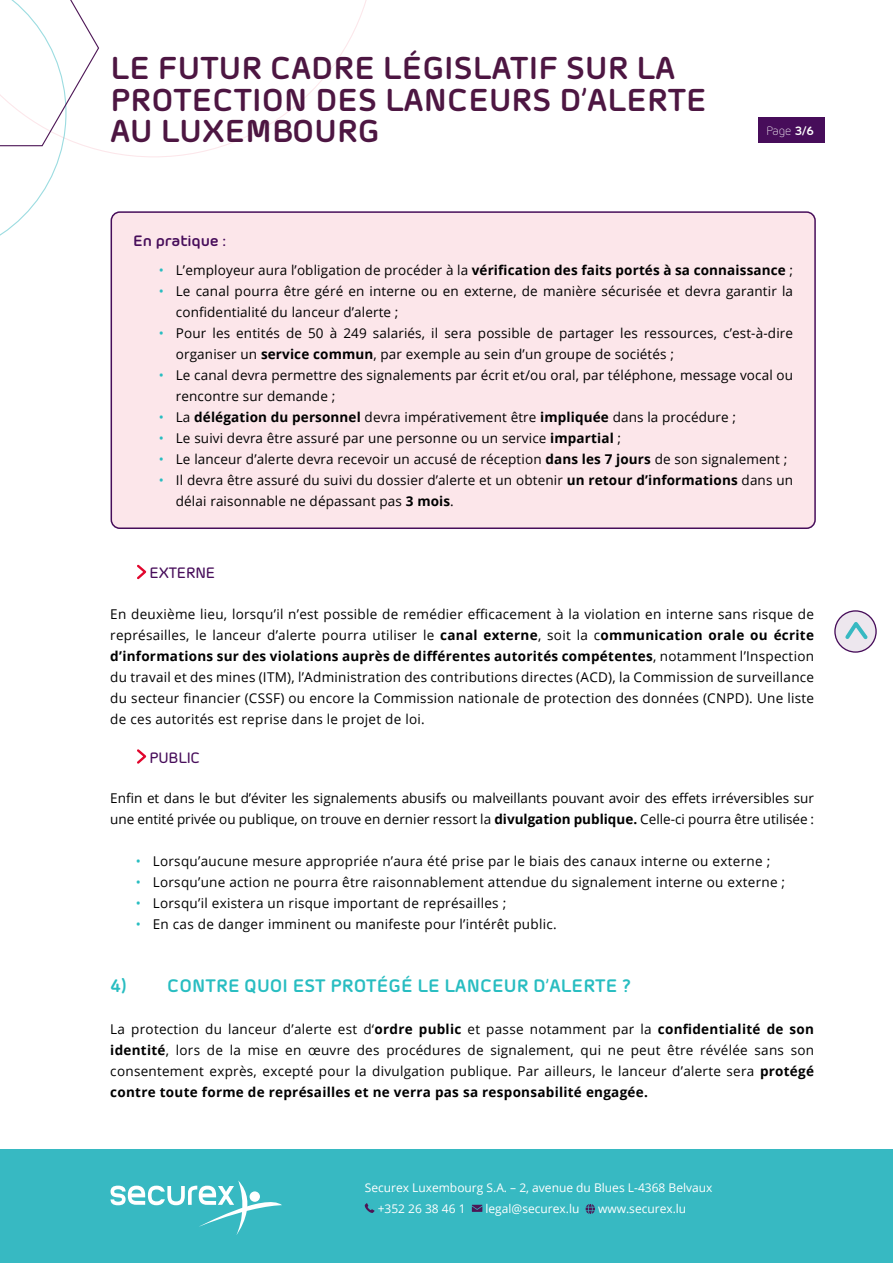
<style>
.page{position:relative;width:893px;height:1263px;background:#fff}
.page>*{position:absolute;margin:0;border:0;box-sizing:border-box;transform-origin:0 0}
.t1{font:700 31.5px/31.5px "Morebi Rounded";letter-spacing:.005em;color:#4d1642}
.t2{font:700 18px "Morebi Rounded";letter-spacing:.005em;color:#28bdc1}
.t3{font:500 15px "Morebi Rounded";letter-spacing:-.01em;color:#470d5a}
.t4{font:700 15px "Morebi Rounded";letter-spacing:-.01em;color:#470d5a}
.t5{font:13.5px/21px "Open Sans";letter-spacing:.01em;color:#000}
.t6{font:12px/21px "Open Sans";color:#fff}
.t7{font:300 12px "Morebi Rounded";color:#fff}
.s1{font-weight:700}
.s2{color:#28bdc1}
</style>
<div class="page">
<div style="left:758px;top:117px;width:66px;height:25px;background:#470d5a"></div>
<div style="left:0;top:1149px;width:893px;height:114px;background:#37b9c2"></div>
<svg style="left:365px;top:1203px;width:10px;height:10px"></svg>
<svg style="left:472px;top:1205px;width:10px;height:7px"></svg>
<svg style="left:586px;top:1204px;width:9px;height:10px"></svg>
<svg style="left:111px;top:1180px;width:171px;height:55px"></svg>
<svg style="left:100px;top:0;width:267px;height:157px"></svg>
<svg style="left:0;top:0;width:100px;height:236px"></svg>
<svg style="left:137px;top:564px;width:10px;height:16px"></svg>
<svg style="left:137px;top:749px;width:10px;height:15px"></svg>
<svg style="left:835px;top:611px;width:41px;height:41px"></svg>
<div style="left:834px;top:610px;width:43px;height:43px;border:1px solid #470d5a;border-radius:50%"></div>
<svg style="left:842px;top:617px;width:29px;height:26px"></svg>
<div style="left:111px;top:212px;width:704px;height:316px;background:#fce6ea;border-radius:9px"></div>
<div style="left:111px;top:211px;width:705px;height:318px;border:2px solid #470d5a;border-radius:9px"></div>
<h1 class="t1" style="left:110px;top:50px;width:598px">LE FUTUR CADRE LÉGISLATIF SUR LA<br>PROTECTION DES LANCEURS D’ALERTE<br>AU LUXEMBOURG</h1>
<p class="t7" style="left:766px;top:122px;width:49px">Page <span class="s1">3/6</span></p>
<p class="t4" style="left:133px;top:229px;width:94px">En pratique :</p>
<p class="t5" style="left:159px;top:259px;width:636px"><span class="s2">•</span> L’employeur aura l’obligation de procéder à la <span class="s1">vérification des faits portés à sa connaissance</span> ;</p>
<p class="t5" style="left:176px;top:280px;width:619px;text-indent:-17px"><span class="s2">•</span> Le canal pourra être géré en interne ou en externe, de manière sécurisée et devra garantir la confidentialité du lanceur d’alerte ;</p>
<p class="t5" style="left:176px;top:322px;width:619px;text-indent:-17px"><span class="s2">•</span> Pour les entités de 50 à 249 salariés, il sera possible de partager les ressources, c’est-à-dire organiser un <span class="s1">service commun</span>, par exemple au sein d’un groupe de sociétés ;</p>
<p class="t5" style="left:176px;top:364px;width:619px;text-indent:-17px"><span class="s2">•</span> Le canal devra permettre des signalements par écrit et/ou oral, par téléphone, message vocal ou rencontre sur demande ;</p>
<p class="t5" style="left:159px;top:406px;width:579px"><span class="s2">•</span> La <span class="s1">délégation du personnel</span> devra impérativement être <span class="s1">impliquée</span> dans la procédure ;</p>
<p class="t5" style="left:159px;top:427px;width:464px"><span class="s2">•</span> Le suivi devra être assuré par une personne ou un service <span class="s1">impartial</span> ;</p>
<p class="t5" style="left:159px;top:448px;width:630px"><span class="s2">•</span> Le lanceur d’alerte devra recevoir un accusé de réception <span class="s1">dans les 7 jours</span> de son signalement ;</p>
<p class="t5" style="left:176px;top:469px;width:619px;text-indent:-17px"><span class="s2">•</span> Il devra être assuré du suivi du dossier d’alerte et un obtenir <span class="s1">un retour d’informations</span> dans un délai raisonnable ne dépassant pas <span class="s1">3 mois</span>.</p>
<p class="t3" style="left:149px;top:562px;width:67px">EXTERNE</p>
<p class="t5" style="left:110px;top:603px;width:705px;text-align:justify">En deuxième lieu, lorsqu’il n’est possible de remédier efficacement à la violation en interne sans risque de représailles, le lanceur d’alerte pourra utiliser le <span class="s1">canal externe</span>, soit la c<span class="s1">ommunication orale ou écrite d’informations sur des violations auprès de différentes autorités compétentes</span>, notamment l’Inspection du travail et des mines (ITM), l’Administration des contributions directes (ACD), la Commission de surveillance du secteur financier (CSSF) ou encore la Commission nationale de protection des données (CNPD). Une liste de ces autorités est reprise dans le projet de loi.</p>
<p class="t3" style="left:149px;top:746px;width:52px">PUBLIC</p>
<p class="t5" style="left:110px;top:787px;width:705px">Enfin et dans le but d’éviter les signalements abusifs ou malveillants pouvant avoir des effets irréversibles sur une entité privée ou publique, on trouve en dernier ressort la <span class="s1">divulgation publique.</span> Celle-ci pourra être utilisée :</p>
<p class="t5" style="left:136px;top:850px;width:636px"><span class="s2">•</span> Lorsqu’aucune mesure appropriée n’aura été prise par le biais des canaux interne ou externe ;</p>
<p class="t5" style="left:136px;top:871px;width:651px"><span class="s2">•</span> Lorsqu’une action ne pourra être raisonnablement attendue du signalement interne ou externe ;</p>
<p class="t5" style="left:136px;top:892px;width:372px"><span class="s2">•</span> Lorsqu’il existera un risque important de représailles ;</p>
<p class="t5" style="left:136px;top:913px;width:422px"><span class="s2">•</span> En cas de danger imminent ou manifeste pour l’intérêt public.</p>
<h2 class="t2" style="left:110px;top:972px;width:522px">4) CONTRE QUOI EST PROTÉGÉ LE LANCEUR D’ALERTE ?</h2>
<p class="t5" style="left:110px;top:1018px;width:705px;text-align:justify">La protection du lanceur d’alerte est d‘<span class="s1">ordre public</span> et passe notamment par la <span class="s1">confidentialité de son identité</span>, lors de la mise en œuvre des procédures de signalement, qui ne peut être révélée sans son consentement exprès, excepté pour la divulgation publique. Par ailleurs, le lanceur d’alerte sera <span class="s1">protégé contre toute forme de représailles et ne verra pas sa responsabilité engagée.</span></p>
<p class="t6" style="left:378px;top:1177px;width:336px;text-indent:-13px">Securex Luxembourg S.A. – 2, avenue du Blues L-4368 Belvaux +352 26 38 46 1</p>
<p class="t6" style="left:485px;top:1198px;width:95px">legal@securex.lu</p>
<p class="t6" style="left:598px;top:1198px;width:90px">www.securex.lu</p>
</div>
